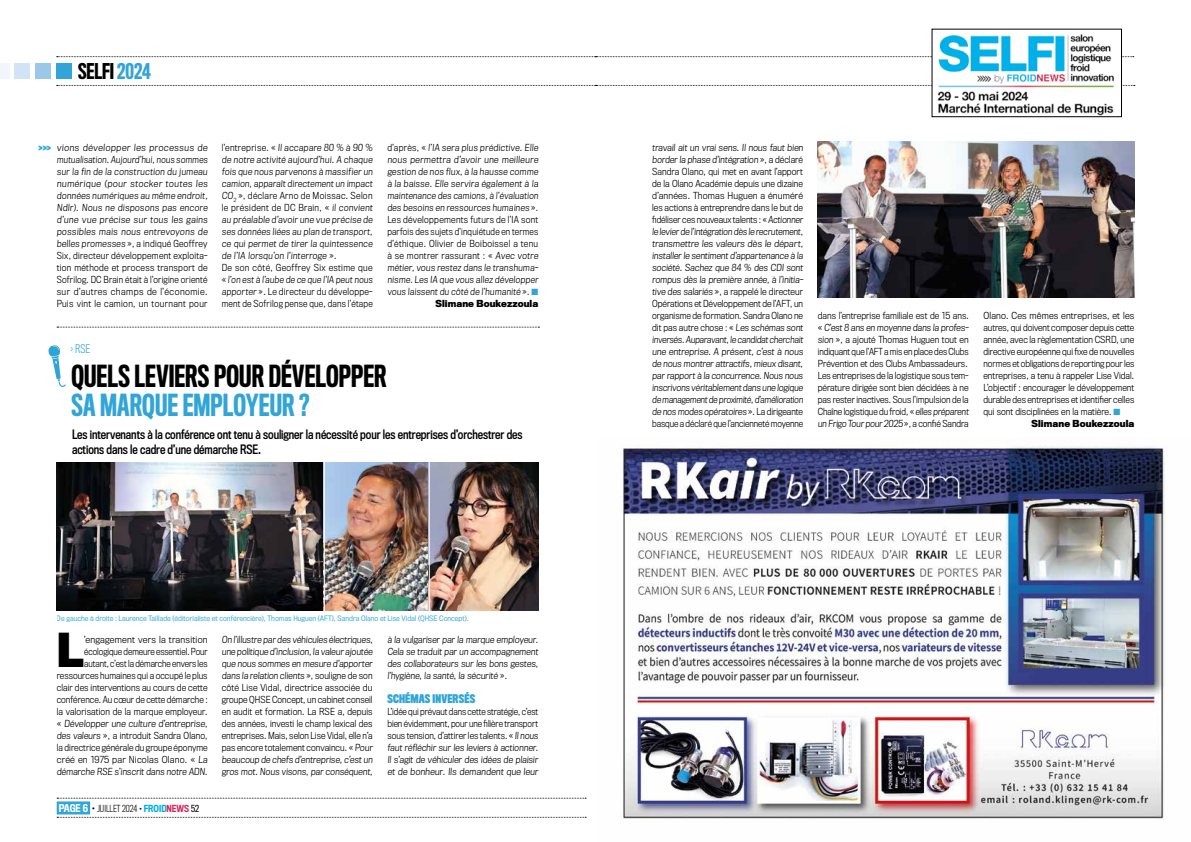
<style>
.page{position:relative;width:1191px;height:842px;background:#fff}
.page>*{position:absolute;margin:0;border:0;box-sizing:border-box;transform-origin:0 0}
.t1{font:700 43.3px "Titling Gothic FB Narrow";color:#000}
.t2{font:500 28px "Titling Gothic FB Comp";letter-spacing:.005em;color:#000;scale:.96 1}
.t3{font:500 28px "Titling Gothic FB Comp";letter-spacing:.005em;color:#31a5d8;scale:.96 1}
.t4{font:500 20px "Titling Gothic FB Comp";letter-spacing:-.005em;color:#000}
.t5{font:12px/15px "Titling Gothic FB Cond Standard";letter-spacing:-.005em;color:#000}
.t6{font:700 11px "Titling Gothic FB Comp";letter-spacing:.01em;color:#31a5d8}
.t7{font:300 11px "Titling Gothic FB Cond";color:#31a5d8}
.t8{font:300 9px/12px "Titling Gothic FB Narrow";letter-spacing:.005em;color:#000}
.t9{font:300 9px/12px "Titling Gothic FB Narrow";letter-spacing:.035em;color:#000}
.t10{font:300 9px/12px "Titling Gothic FB Narrow";letter-spacing:.035em;color:#000;scale:1.04 1}
.t11{font:300 9px/12px "Titling Gothic FB Narrow";letter-spacing:.005em;color:#000;text-align:right;scale:1.05 1}
.t12{font:300 9px/12px "Titling Gothic FB Narrow";letter-spacing:.005em;color:#000;text-align:justify;scale:.96 1}
.t13{font:300 9px "Titling Gothic FB Narrow";letter-spacing:.005em;color:#000;scale:1.04 1}
.t14{font:300 9px "Titling Gothic FB Cond";color:#000}
.t15{font:700 9px "Titling Gothic FB Narrow";letter-spacing:.01em;color:#000}
.t16{font:7px "Titling Gothic FB Narrow";color:#31a5d8}
.s1{color:#31a5d8}
.s2{font-weight:700}
.s3{font-weight:500;font-size:10px;color:#fff}
.s4{font-weight:400;font-size:10px}
.s5{font-weight:400}
.s6{font-weight:500;color:#00aee6}
.s7{font-weight:500;color:#d4295b}
</style>
<div class="page">
<svg style="left:57px;top:85px;width:1077px;height:1px"></svg>
<div style="left:56px;top:63px;width:16px;height:16px;background:#31a5d8"></div>
<div style="left:35px;top:63px;width:16px;height:16px;background:#9bc8e9"></div>
<div style="left:14px;top:63px;width:16px;height:16px;background:#d1e4f5"></div>
<div style="left:0;top:63px;width:9px;height:16px;background:#f0f6fc"></div>
<svg style="left:57px;top:817px;width:529px;height:1px"></svg>
<svg style="left:57px;top:798px;width:529px;height:1px"></svg>
<div style="left:57px;top:801px;width:33px;height:13px;background:#31a5d8"></div>
<svg style="left:57px;top:56px;width:1076px;height:1px"></svg>
<img style="left:57px;top:463px;width:482px;height:147px">
<hr style="left:324px;top:459px;width:1px;height:157px;background:#fff">
<hr style="left:429px;top:459px;width:1px;height:157px;background:#fff">
<svg style="left:48px;top:345px;width:18px;height:42px"></svg>
<svg style="left:57px;top:327px;width:482px;height:1px"></svg>
<img style="left:817px;top:142px;width:317px;height:156px">
<img style="left:933px;top:34px;width:186px;height:81px">
<div style="left:931px;top:29px;width:190px;height:88px;border:1px solid #000"></div>
<img style="left:614px;top:445px;width:552px;height:374px">
<h3 class="t4" style="left:78px;top:60px;width:74px">SELFI <span class="s1">2024</span></h3>
<p class="t10" style="left:57px;top:141px;width:148px">vions développer les processus de mutualisation. Aujourd’hui, nous sommes sur la fin de la construction du jumeau numérique (pour stocker toutes les données numériques au même endroit, Ndlr). Nous ne disposons pas encore d’une vue précise sur tous les gains possibles mais nous entrevoyons de belles promesses », a indiqué Geoffrey Six, directeur développement exploita&shy;tion méthode et process transport de Sofrilog. DC Brain était à l’origine orienté sur d’autres champs de l’économie.<br>Puis vint le camion, un tournant pour</p>
<p class="t9" style="left:222px;top:141px;width:153px">l’entreprise. « Il accapare 80 % à 90 % de notre activité aujourd’hui. A chaque fois que nous parvenons à massifier un camion, apparaît directement un impact CO<sub>2</sub> », déclare Arno de Moissac. Selon le président de DC Brain, « il convient au préalable d’avoir une vue précise de ses données liées au plan de transport, ce qui permet de tirer la quintessence de l’IA lorsqu’on l’interroge ».<br>De son côté, Geoffrey Six estime que « l’on est à l’aube de ce que l’IA peut nous apporter ». Le directeur du développe&shy;ment de Sofrilog pense que, dans l’étape</p>
<p class="t9" style="left:387px;top:141px;width:153px;text-align:right">d’après, « l’IA sera plus prédictive. Elle nous permettra d’avoir une meilleure gestion de nos flux, à la hausse comme à la baisse. Elle servira également à la maintenance des camions, à l’évaluation des besoins en ressources humaines ».<br>Les développements futurs de l’IA sont parfois des sujets d’inquiétude en termes d’éthique. Olivier de Boiboissel a tenu à se montrer rassurant : « Avec votre métier, vous restez dans le transhuma&shy;nisme. Les IA que vous allez développer vous laissent du côté de l’humanité ». <span class="s1">■ </span><span class="s2">Slimane Boukezzoula</span></p>
<p class="t6" style="left:38px;top:141px;width:14px">&gt;&gt;&gt;</p>
<p class="t7" style="left:71px;top:342px;width:21px">› RSE</p>
<h2 class="t2" style="left:71px;top:360px;width:330px">QUELS LEVIERS POUR DÉVELOPPER</h2>
<h2 class="t3" style="left:71px;top:389px;width:250px">SA MARQUE EMPLOYEUR ?</h2>
<h3 class="t5" style="left:72px;top:427px;width:452px">Les intervenants à la conférence ont tenu à souligner la nécessité pour les entreprises d’orchestrer des actions dans le cadre d’une démarche RSE.</h3>
<p class="t16" style="left:57px;top:614px;width:413px">De gauche à droite : Laurence Taillade (éditorialiste et conférencière), Thomas Huguen (AFT), Sandra Olano et Lise Vidal (QHSE Concept).</p>
<h1 class="t1" style="left:57px;top:625px;width:29px">L</h1>
<p class="t11" style="left:57px;top:633px;width:146px">’engagement vers la transition écologique demeure essentiel. Pour<br>autant, c’est la démarche envers les ressources humaines qui a occupé le plus clair des interventions au cours de cette conférence. Au cœur de cette démarche : la valorisation de la marque employeur. « Développer une culture d’entreprise, des valeurs », a introduit Sandra Olano, la directrice générale du groupe éponyme créé en 1975 par Nicolas Olano. « La démarche RSE s’inscrit dans notre ADN.</p>
<p class="t8" style="left:222px;top:633px;width:153px">On l’illustre par des véhicules électriques, une politique d’inclusion, la valeur ajoutée que nous sommes en mesure d’apporter dans la relation clients », souligne de son côté Lise Vidal, directrice associée du groupe QHSE Concept, un cabinet conseil en audit et formation. La RSE a, depuis des années, investi le champ lexical des entreprises. Mais, selon Lise Vidal, elle n’a pas encore totalement convaincu. « Pour beaucoup de chefs d’entreprise, c’est un gros mot. Nous visons, par conséquent,</p>
<p class="t8" style="left:387px;top:633px;width:153px;text-align:justify">à la vulgariser par la marque employeur.<br>Cela se traduit par un accompagnement des collaborateurs sur les bons gestes, l’hygiène, la santé, la sécurité ».</p>
<p class="t6" style="left:387px;top:692px;width:89px">SCHÉMAS INVERSÉS</p>
<p class="t12" style="left:387px;top:705px;width:160px">L’idée qui prévaut dans cette stratégie, c’est bien évidemment, pour une filière transport sous tension, d’attirer les talents. « Il nous faut réfléchir sur les leviers à actionner.<br>Il s’agit de véhiculer des idées de plaisir et de bonheur. Ils demandent que leur</p>
<p class="t14" style="left:59px;top:803px;width:142px"><span class="s3">PAGE 6</span> <span class="s4">•</span> JUILLET 2024 <span class="s5">•</span> <span class="s6">FROID</span><span class="s7">NEWS</span> <span class="s5">52</span></p>
<p class="t8" style="left:652px;top:141px;width:153px">travail ait un vrai sens. Il nous faut bien border la phase d’intégration », a déclaré Sandra Olano, qui met en avant l’apport de la Olano Académie depuis une dizaine d’années. Thomas Huguen a énuméré les actions à entreprendre dans le but de fidéliser ces nouveaux talents : « Actionner le levier de l’intégration dès le recrutement, transmettre les valeurs dès le départ, installer le sentiment d’appartenance à la société. Sachez que 84 % des CDI sont rompus dès la première année, à l’initia&shy;tive des salariés », a rappelé le directeur Opérations et Développement de l’AFT, un organisme de formation. Sandra Olano ne dit pas autre chose : « Les schémas sont inversés. Auparavant, le candidat cherchait une entreprise. A présent, c’est à nous de nous montrer attractifs, mieux disant, par rapport à la concurrence. Nous nous inscrivons véritablement dans une logique de management de proximité, d’amélioration de nos modes opératoires ». La dirigeante basque a déclaré que l’ancienneté moyenne</p>
<p class="t8" style="left:817px;top:309px;width:153px">dans l’entreprise familiale est de 15 ans. « C’est 8 ans en moyenne dans la profes&shy;sion », a ajouté Thomas Huguen tout en indiquant que l’AFT a mis en place des Clubs Prévention et des Clubs Ambassadeurs.<br>Les entreprises de la logistique sous tem&shy;pérature dirigée sont bien décidées à ne pas rester inactives. Sous l’impulsion de la Chaîne logistique du froid, « elles préparent un Frigo Tour pour 2025 », a confié Sandra</p>
<p class="t13" style="left:983px;top:310px;width:147px">Olano. Ces mêmes entreprises, et les</p>
<p class="t8" style="left:983px;top:321px;width:152px">autres, qui doivent composer depuis cette</p>
<p class="t8" style="left:983px;top:333px;width:152px">année, avec la règlementation CSRD, une</p>
<p class="t8" style="left:983px;top:345px;width:152px">directive européenne qui fixe de nouvelles</p>
<p class="t8" style="left:983px;top:357px;width:152px">normes et obligations de reporting pour les</p>
<p class="t8" style="left:983px;top:369px;width:152px">entreprises, a tenu à rappeler Lise Vidal.</p>
<p class="t8" style="left:983px;top:381px;width:152px">L’objectif : encourager le développement</p>
<p class="t8" style="left:983px;top:393px;width:152px">durable des entreprises et identifier celles</p>
<p class="t8" style="left:983px;top:405px;width:139px">qui sont disciplinées en la matière. <span class="s1">■</span></p>
<p class="t15" style="left:1031px;top:418px;width:104px">Slimane Boukezzoula</p>
</div>
